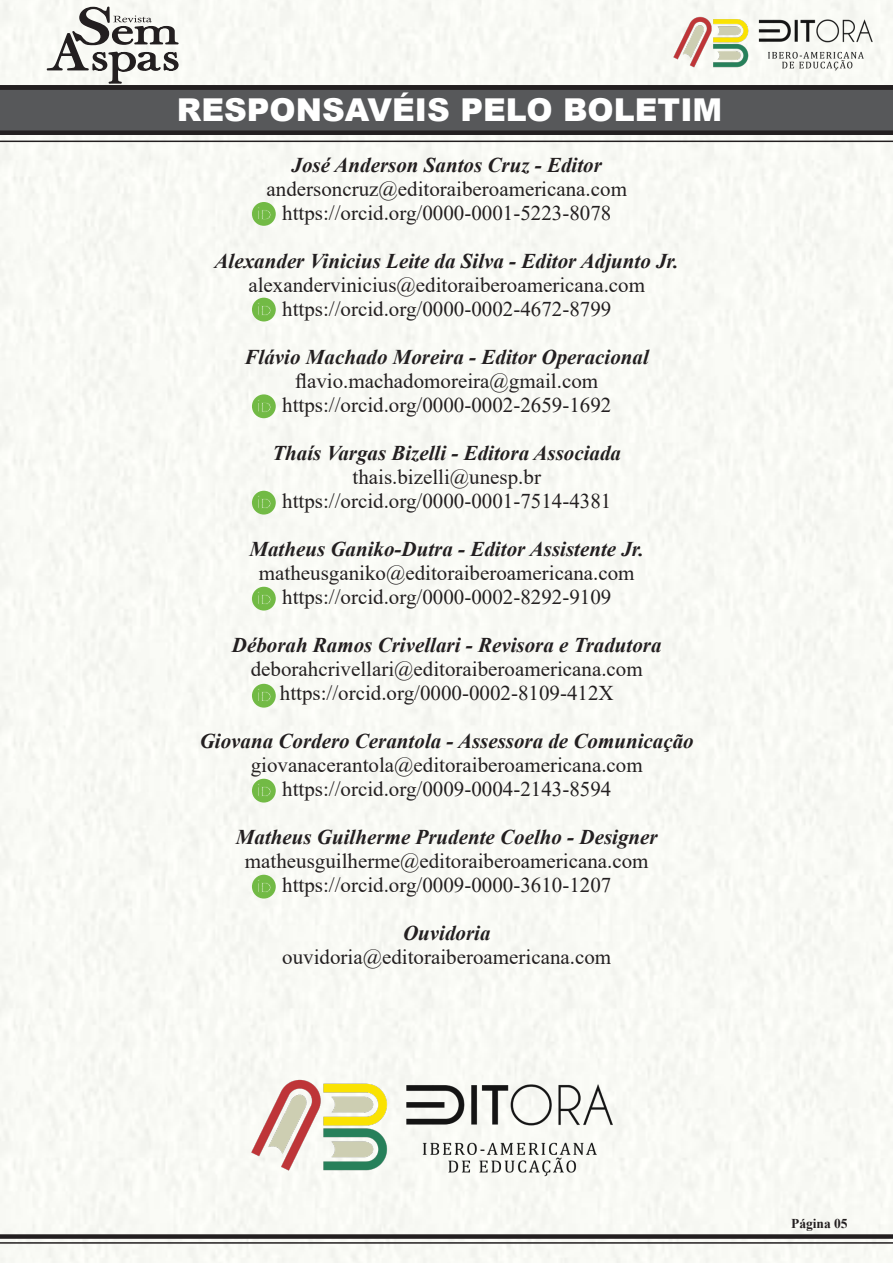
<style>
.page{position:relative;width:893px;height:1263px;background:#fff}
.page>*{position:absolute;margin:0;border:0;box-sizing:border-box;transform-origin:0 0}
.t1{font:900 31.5px "Arial";color:#fff}
.t2{font:21px "Times New Roman";color:#231f20}
.t3{font:italic 700 21px "Times New Roman";color:#231f20}
.t4{font:700 13.5px "Times New Roman";color:#231f20}
</style>
<div class="page">
<div style="left:1px;top:0;width:892px;height:1263px;background:#f9faf5"></div>
<div style="left:0;top:1234px;width:893px;height:5px;background:#231f20"></div>
<hr style="left:0;top:1242px;width:893px;height:2px;background:#231f20">
<svg style="left:0;top:83px;width:893px;height:54px;background:#5f5f60"></svg>
<div style="left:0;top:85px;width:893px;height:5px;background:#231f20"></div>
<img style="left:660px;top:16px;width:225px;height:63px">
<svg style="left:46px;top:6px;width:134px;height:78px"></svg>
<img style="left:243px;top:1054px;width:393px;height:148px">
<hr style="left:0;top:141px;width:893px;height:1px;background:#231f20">
<div style="left:252px;top:298px;width:24px;height:23px;background:#72ba45;border-radius:50%"></div>
<svg style="left:258px;top:303px;width:13px;height:12px"></svg>
<div style="left:252px;top:491px;width:24px;height:23px;background:#72ba45;border-radius:50%"></div>
<svg style="left:258px;top:496px;width:13px;height:12px"></svg>
<div style="left:252px;top:587px;width:24px;height:23px;background:#72ba45;border-radius:50%"></div>
<svg style="left:258px;top:592px;width:13px;height:12px"></svg>
<div style="left:252px;top:394px;width:24px;height:24px;background:#72ba45;border-radius:50%"></div>
<svg style="left:258px;top:400px;width:13px;height:12px"></svg>
<div style="left:252px;top:684px;width:24px;height:24px;background:#72ba45;border-radius:50%"></div>
<svg style="left:258px;top:689px;width:13px;height:12px"></svg>
<div style="left:252px;top:779px;width:24px;height:23px;background:#72ba45;border-radius:50%"></div>
<svg style="left:258px;top:784px;width:13px;height:12px"></svg>
<div style="left:252px;top:202px;width:24px;height:24px;background:#72ba45;border-radius:50%"></div>
<svg style="left:258px;top:207px;width:13px;height:13px"></svg>
<div style="left:252px;top:875px;width:24px;height:23px;background:#72ba45;border-radius:50%"></div>
<svg style="left:258px;top:880px;width:13px;height:12px"></svg>
<p class="t1" style="left:177px;top:86px;width:547px">RESPONSAVÉIS PELO BOLETIM</p>
<p class="t3" style="left:292px;top:151px;width:312px">José Anderson Santos Cruz - Editor</p>
<p class="t2" style="left:267px;top:174px;width:362px">andersoncruz@editoraiberoamericana.com</p>
<p class="t2" style="left:282px;top:198px;width:331px">https://orcid.org/0000-0001-5223-8078</p>
<p class="t3" style="left:215px;top:247px;width:466px">Alexander Vinicius Leite da Silva - Editor Adjunto Jr.</p>
<p class="t2" style="left:248px;top:270px;width:398px">alexandervinicius@editoraiberoamericana.com</p>
<p class="t2" style="left:282px;top:294px;width:331px">https://orcid.org/0000-0002-4672-8799</p>
<p class="t3" style="left:245px;top:343px;width:406px">Flávio Machado Moreira - Editor Operacional</p>
<p class="t2" style="left:295px;top:366px;width:304px">flavio.machadomoreira@gmail.com</p>
<p class="t2" style="left:282px;top:390px;width:331px">https://orcid.org/0000-0002-2659-1692</p>
<p class="t3" style="left:272px;top:439px;width:350px">Thaís Vargas Bizelli - Editora Associada</p>
<p class="t2" style="left:353px;top:462px;width:190px">thais.bizelli@unesp.br</p>
<p class="t2" style="left:282px;top:486px;width:331px">https://orcid.org/0000-0001-7514-4381</p>
<p class="t3" style="left:249px;top:535px;width:396px">Matheus Ganiko-Dutra - Editor Assistente Jr.</p>
<p class="t2" style="left:259px;top:558px;width:377px">matheusganiko@editoraiberoamericana.com</p>
<p class="t2" style="left:282px;top:582px;width:331px">https://orcid.org/0000-0002-8292-9109</p>
<p class="t3" style="left:232px;top:631px;width:431px">Déborah Ramos Crivellari - Revisora e Tradutora</p>
<p class="t2" style="left:251px;top:654px;width:393px">deborahcrivellari@editoraiberoamericana.com</p>
<p class="t2" style="left:280px;top:678px;width:335px">https://orcid.org/0000-0002-8109-412X</p>
<p class="t3" style="left:200px;top:727px;width:495px">Giovana Cordero Cerantola - Assessora de Comunicação</p>
<p class="t2" style="left:251px;top:750px;width:393px">giovanacerantola@editoraiberoamericana.com</p>
<p class="t2" style="left:282px;top:774px;width:331px">https://orcid.org/0009-0004-2143-8594</p>
<p class="t3" style="left:236px;top:823px;width:423px">Matheus Guilherme Prudente Coelho - Designer</p>
<p class="t2" style="left:245px;top:846px;width:405px">matheusguilherme@editoraiberoamericana.com</p>
<p class="t2" style="left:282px;top:870px;width:331px">https://orcid.org/0009-0000-3610-1207</p>
<p class="t3" style="left:403px;top:919px;width:89px">Ouvidoria</p>
<p class="t2" style="left:282px;top:942px;width:331px">ouvidoria@editoraiberoamericana.com</p>
<p class="t4" style="left:791px;top:1213px;width:58px">Página 05</p>
</div>
